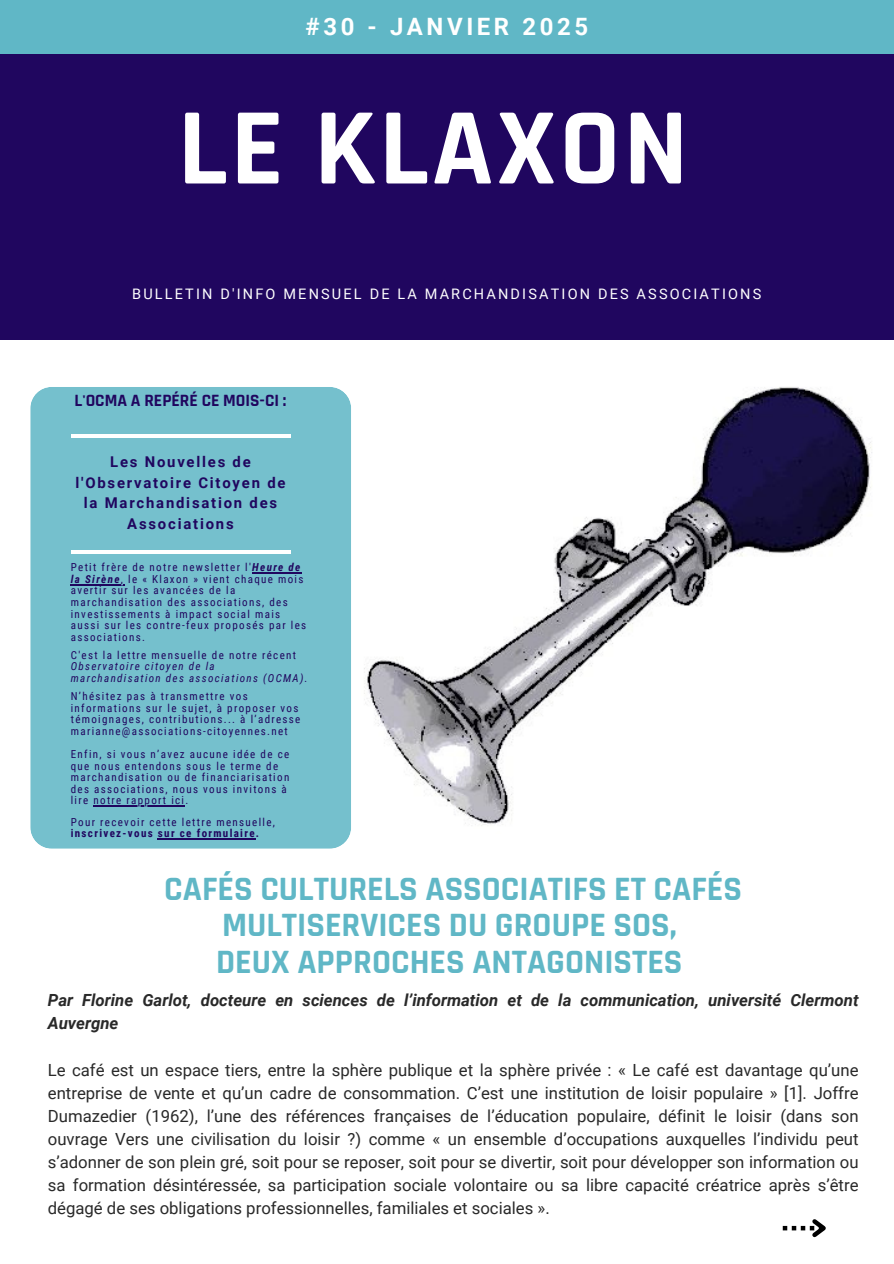
<style>
.page{position:relative;width:894px;height:1264px;background:#fff}
.page>*{position:absolute;margin:0;border:0;box-sizing:border-box;transform-origin:0 0}
.t1{font:700 110.1px "Rajdhani";letter-spacing:.03em;color:#fff}
.t2{font:700 34.5px/36px "Rajdhani";color:#60b7c6;text-align:center}
.t3{font:700 23.85px "Roboto";letter-spacing:.15em;color:#fff}
.t4{font:700 17.4px "Rajdhani";color:#20065f}
.t5{font:16.65px/23.1px "Roboto";color:#292929;text-align:justify}
.t6{font:italic 700 16.65px/23.1px "Roboto";color:#292929}
.t7{font:700 14.85px/20.4px "Roboto";letter-spacing:.12em;color:#20065f;text-align:center}
.t8{font:14.55px "Roboto";letter-spacing:.15em;color:#fff}
.t9{font:10.95px/11.6px "Roboto Condensed";letter-spacing:.12em;color:#20065f}
.t10{font:italic 10.95px/11.6px "Roboto Condensed";letter-spacing:.12em;color:#20065f}
.t11{font:700 10.95px "Roboto Condensed";letter-spacing:.12em;color:#20065f}
.s1{font-weight:700;font-style:italic}
.s2{font-style:normal}
</style>
<div class="page">
<div style="left:30px;top:387px;width:321px;height:461px;background:#75c0cd"></div>
<img style="left:364px;top:387px;width:508px;height:439px">
<div style="left:0;top:39px;width:893px;height:300px;background:#20065f"></div>
<div style="left:0;top:0;width:893px;height:53px;background:#60b7c6"></div>
<hr style="left:71px;top:435px;width:219px;height:2px;background:#fff">
<hr style="left:71px;top:550px;width:219px;height:3px;background:#fff">
<hr style="left:252px;top:572px;width:50px;height:1px;background:#20065f">
<hr style="left:71px;top:584px;width:50px;height:1px;background:#20065f">
<hr style="left:93px;top:805px;width:92px;height:1px;background:#20065f">
<hr style="left:158px;top:838px;width:98px;height:1px;background:#20065f">
<svg style="left:782px;top:1219px;width:44px;height:19px"></svg>
<p class="t3" style="left:305px;top:13px;width:284px">#30 - JANVIER 2025</p>
<p class="t1" style="left:178px;top:81px;width:511px">LE KLAXON</p>
<h3 class="t8" style="left:132px;top:285px;width:630px">BULLETIN D'INFO MENSUEL DE LA MARCHANDISATION DES ASSOCIATIONS</h3>
<h1 class="t4" style="left:75px;top:390px;width:213px">L'OCMA A REPÉRÉ CE MOIS-CI :</h1>
<p class="t7" style="left:75px;top:452px;width:211px">Les Nouvelles de l'Observatoire Citoyen de la Marchandisation des<br>Associations</p>
<p class="t9" style="left:71px;top:562px;width:234px">Petit frère de notre newsletter l'<span class="s1">Heure de la Sirène</span>, le « Klaxon » vient chaque mois</p>
<p class="t9" style="left:71px;top:585px;width:237px">avertir sur les avancées de la marchandisation des associations, des investissements à impact social mais aussi sur les contre-feux proposés par les associations.</p>
<p class="t10" style="left:71px;top:649px;width:227px"><span class="s2">C'est la lettre mensuelle de notre récent<br></span>Observatoire citoyen de la marchandisation des associations</p>
<p class="t10" style="left:263px;top:672px;width:46px">(OCMA).</p>
<p class="t9" style="left:71px;top:690px;width:231px">N’hésitez pas à transmettre vos informations sur le sujet, à proposer vos témoignages, contributions... à l’adresse</p>
<p class="t9" style="left:71px;top:719px;width:220px;line-height:23.1px">marianne@associations-citoyennes.net<br>Enfin, si vous n’avez aucune idée de ce</p>
<p class="t9" style="left:71px;top:760px;width:220px">que nous entendons sous le terme de marchandisation ou de financiarisation</p>
<p class="t9" style="left:71px;top:783px;width:217px">des associations, nous vous invitons à lire</p>
<p class="t9" style="left:71px;top:789px;width:206px;line-height:21.5px;text-indent:23px">notre rapport ici.<br>Pour recevoir cette lettre mensuelle,</p>
<p class="t11" style="left:71px;top:827px;width:190px">inscrivez-vous sur ce formulaire.</p>
<p class="t2" style="left:164px;top:872px;width:579px">CAFÉS CULTURELS ASSOCIATIFS ET CAFÉS<br>MULTISERVICES DU GROUPE SOS,<br>DEUX APPROCHES ANTAGONISTES</p>
<h4 class="t6" style="left:48px;top:988px;width:812px">Par Florine Garlot, docteure en sciences de l’information et de la communication, université Clermont<br>Auvergne</h4>
<p class="t5" style="left:48px;top:1058px;width:812px">Le café est un espace tiers, entre la sphère publique et la sphère privée : « Le café est davantage qu’une entreprise de vente et qu’un cadre de consommation. C’est une institution de loisir populaire » [1]. Joffre Dumazedier (1962), l’une des références françaises de l’éducation populaire, définit le loisir (dans son ouvrage Vers une civilisation du loisir ?) comme « un ensemble d’occupations auxquelles l’individu peut s’adonner de son plein gré, soit pour se reposer, soit pour se divertir, soit pour développer son information ou sa formation désintéressée, sa participation sociale volontaire ou sa libre capacité créatrice après s’être dégagé de ses obligations professionnelles, familiales et sociales ».</p>
</div>
